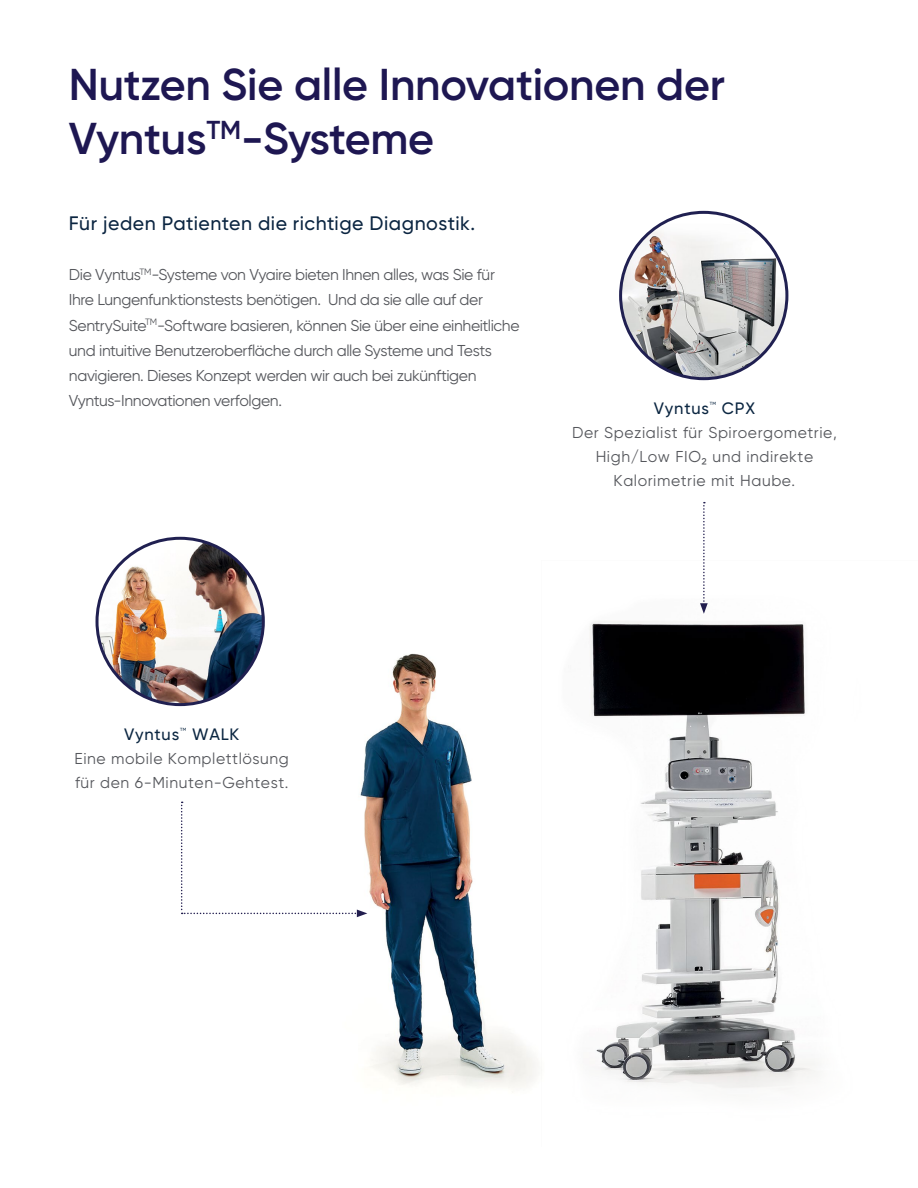
<style>
.page{position:relative;width:918px;height:1188px;background:#fff}
.page>*{position:absolute;margin:0;border:0;box-sizing:border-box;transform-origin:0 0}
.t1{font:600 44.55px/54px "Gilroy";letter-spacing:-.005em;color:#1e1752}
.t2{font:500 19.5px "Gilroy";letter-spacing:.025em;color:#0b2541}
.t3{font:500 16.5px "Gilroy";letter-spacing:.05em;color:#0b2641}
.t4{font:15.75px/25.2px "Gilroy";letter-spacing:-.02em;color:#55575c}
.t5{font:15.75px/24px "Gilroy";letter-spacing:.035em;color:#55575c}
.t6{font:500 4.5px "Gilroy";color:#0b2641}
</style>
<div class="page">
<img style="left:589px;top:621px;width:229px;height:468px">
<img style="left:360px;top:653px;width:176px;height:435px">
<img style="left:97px;top:538px;width:166px;height:167px;border-radius:83px">
<img style="left:621px;top:212px;width:166px;height:167px">
<svg style="left:181px;top:802px;width:186px;height:115px"></svg>
<svg style="left:700px;top:502px;width:8px;height:112px"></svg>
<h1 class="t1" style="left:69px;top:57px;width:658px">Nutzen Sie alle Innovationen der<br>Vyntus<sup>TM</sup>-Systeme</h1>
<p class="t2" style="left:69px;top:211px;width:408px">Für jeden Patienten die richtige Diagnostik.</p>
<p class="t4" style="left:69px;top:262px;width:452px">Die Vyntus<sup>TM</sup>-Systeme von Vyaire bieten Ihnen alles, was Sie für Ihre Lungenfunktionstests benötigen. Und da sie alle auf der SentrySuite<sup>TM</sup>-Software basieren, können Sie über eine einheitliche und intuitive Benutzeroberfläche durch alle Systeme und Tests navigieren. Dieses Konzept werden wir auch bei zukünftigen Vyntus-Innovationen verfolgen.</p>
<p class="t3" style="left:654px;top:398px;width:57px">Vyntus</p>
<p class="t6" style="left:710px;top:401px;width:8px">TM</p>
<p class="t3" style="left:722px;top:398px;width:35px">CPX</p>
<p class="t5" style="left:572px;top:421px;width:266px;text-align:center">Der Spezialist für Spiroergometrie,<br>High/Low FIO2 und indirekte<br>Kalorimetrie mit Haube.</p>
<p class="t3" style="left:124px;top:724px;width:57px">Vyntus</p>
<p class="t6" style="left:180px;top:726px;width:8px">TM</p>
<p class="t3" style="left:192px;top:724px;width:49px">WALK</p>
<p class="t5" style="left:75px;top:746px;width:216px">Eine mobile Komplettlösung für den 6-Minuten-Gehtest.</p>
</div>
